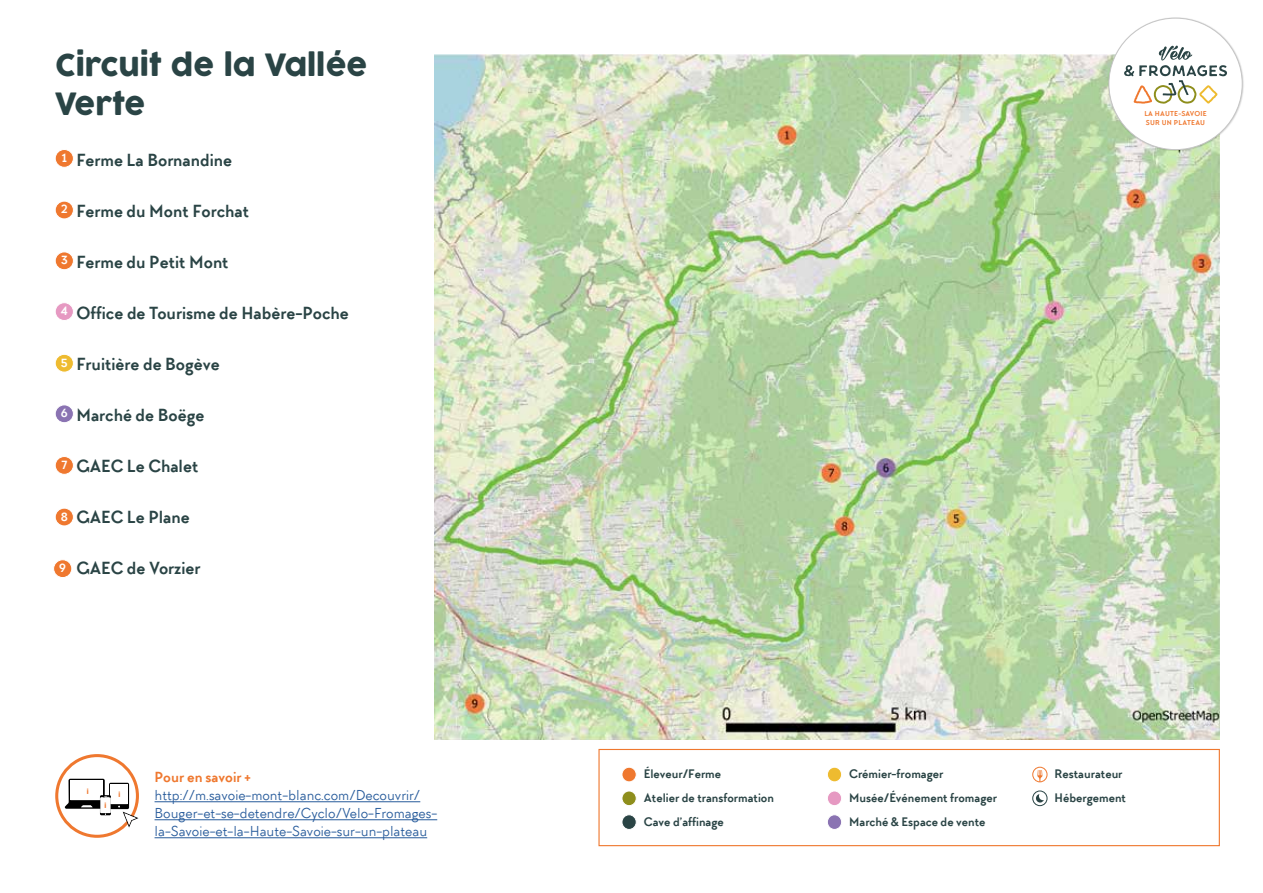
<style>
.page{position:relative;width:1263px;height:893px;background:#fff}
.page>*{position:absolute;margin:0;border:0;box-sizing:border-box;transform-origin:0 0}
.t1{font:30px/39px "COCOGOOSE";color:#2a4445}
.t2{font:700 18px "TT Chocolates";color:#2a4445}
.t3{font:15px/18px "TT Chocolates";color:#275b9b}
.t4{font:700 15px "TT Chocolates";color:#ef782f}
.t5{font:700 12.75px/24px "TT Chocolates";color:#2a4445}
.t6{font:700 12.15px "TT Chocolates";color:#fff}
.t7{font:700 7.35px/8.9px "TT Chocolates";letter-spacing:.03em;color:#ef782f}
.t8{font:6.15px "COCOGOOSE";color:#ef782f}
</style>
<div class="page">
<div style="left:598px;top:749px;width:622px;height:97px;border:1px solid #ef782f"></div>
<div style="left:622px;top:767px;width:14px;height:15px;background:#ef782f;border-radius:50%"></div>
<div style="left:621px;top:767px;width:16px;height:15px;border:1px solid #fff;border-radius:50%"></div>
<div style="left:622px;top:791px;width:14px;height:15px;background:#8e8e1c;border-radius:50%"></div>
<div style="left:621px;top:790px;width:16px;height:16px;border:1px solid #fff;border-radius:50%"></div>
<div style="left:622px;top:815px;width:14px;height:14px;background:#2a4445;border-radius:50%"></div>
<div style="left:621px;top:814px;width:16px;height:16px;border:1px solid #fff;border-radius:50%"></div>
<div style="left:827px;top:767px;width:15px;height:15px;background:#eebb30;border-radius:50%"></div>
<div style="left:827px;top:767px;width:15px;height:15px;border:1px solid #fff;border-radius:50%"></div>
<div style="left:827px;top:791px;width:15px;height:15px;background:#e699c2;border-radius:50%"></div>
<div style="left:827px;top:790px;width:15px;height:16px;border:1px solid #fff;border-radius:50%"></div>
<div style="left:827px;top:815px;width:15px;height:14px;background:#8a73b2;border-radius:50%"></div>
<div style="left:827px;top:814px;width:15px;height:16px;border:1px solid #fff;border-radius:50%"></div>
<svg style="left:1033px;top:791px;width:14px;height:15px"></svg>
<div style="left:1032px;top:790px;width:15px;height:16px;border:1px solid #2a4445;border-radius:50%"></div>
<div style="left:1033px;top:767px;width:14px;height:15px;background:#f39b65;border-radius:50%"></div>
<div style="left:1032px;top:767px;width:15px;height:15px;border:1px solid #ef782f;border-radius:50%"></div>
<svg style="left:1033px;top:768px;width:14px;height:14px"></svg>
<svg style="left:1036px;top:794px;width:8px;height:8px"></svg>
<div style="left:55px;top:149px;width:18px;height:18px;background:#ef782f;border-radius:50%"></div>
<div style="left:55px;top:149px;width:19px;height:19px;border:1px solid #fff;border-radius:50%"></div>
<div style="left:55px;top:201px;width:18px;height:18px;background:#ef782f;border-radius:50%"></div>
<div style="left:55px;top:201px;width:19px;height:18px;border:1px solid #fff;border-radius:50%"></div>
<div style="left:55px;top:252px;width:18px;height:18px;background:#ef782f;border-radius:50%"></div>
<div style="left:55px;top:251px;width:19px;height:19px;border:1px solid #fff;border-radius:50%"></div>
<div style="left:55px;top:303px;width:18px;height:17px;background:#e699c2;border-radius:50%"></div>
<div style="left:55px;top:302px;width:19px;height:19px;border:1px solid #fff;border-radius:50%"></div>
<div style="left:55px;top:354px;width:18px;height:18px;background:#eebb30;border-radius:50%"></div>
<div style="left:55px;top:354px;width:19px;height:19px;border:1px solid #fff;border-radius:50%"></div>
<div style="left:55px;top:405px;width:18px;height:18px;background:#8a73b2;border-radius:50%"></div>
<div style="left:55px;top:404px;width:19px;height:19px;border:1px solid #fff;border-radius:50%"></div>
<div style="left:55px;top:456px;width:18px;height:18px;background:#ef782f;border-radius:50%"></div>
<div style="left:55px;top:456px;width:19px;height:19px;border:1px solid #fff;border-radius:50%"></div>
<div style="left:55px;top:508px;width:18px;height:18px;background:#ef782f;border-radius:50%"></div>
<div style="left:55px;top:508px;width:19px;height:18px;border:1px solid #fff;border-radius:50%"></div>
<img style="left:435px;top:54px;width:785px;height:686px">
<div style="left:1108px;top:17px;width:136px;height:134px;background:#000;opacity:.2"></div>
<div style="left:1109px;top:18px;width:133px;height:132px;background:#fff;border-radius:50%"></div>
<svg style="left:1124px;top:46px;width:103px;height:58px"></svg>
<div style="left:54px;top:560px;width:18px;height:18px;background:#ef782f;border-radius:50%"></div>
<div style="left:53px;top:559px;width:19px;height:19px;border:1px solid #fff;border-radius:50%"></div>
<div style="left:55px;top:754px;width:84px;height:84px;border:3px solid #ef782f;border-radius:50%"></div>
<svg style="left:65px;top:779px;width:73px;height:48px"></svg>
<hr style="left:155px;top:801px;width:265px;height:1px;background:#275b9b">
<hr style="left:155px;top:819px;width:282px;height:1px;background:#275b9b">
<hr style="left:155px;top:837px;width:272px;height:1px;background:#275b9b">
<h1 class="t1" style="left:55px;top:46px;width:314px">Circuit de la Vallée<br>Verte</h1>
<p class="t2" style="left:76px;top:149px;width:157px">Ferme La Bornandine</p>
<p class="t2" style="left:76px;top:200px;width:174px">Ferme du Mont Forchat</p>
<p class="t2" style="left:76px;top:251px;width:154px">Ferme du Petit Mont</p>
<p class="t2" style="left:76px;top:302px;width:274px">Office de Tourisme de Habère-Poche</p>
<p class="t2" style="left:76px;top:353px;width:145px">Fruitière de Bogève</p>
<p class="t2" style="left:76px;top:404px;width:129px">Marché de Boëge</p>
<p class="t2" style="left:76px;top:455px;width:124px">GAEC Le Chalet</p>
<p class="t2" style="left:76px;top:506px;width:115px">GAEC Le Plane</p>
<p class="t2" style="left:76px;top:557px;width:126px">GAEC de Vorzier</p>
<p class="t6" style="left:62px;top:150px;width:7px">1</p>
<p class="t6" style="left:61px;top:202px;width:8px">2</p>
<p class="t6" style="left:61px;top:252px;width:8px">3</p>
<p class="t6" style="left:61px;top:303px;width:8px">4</p>
<p class="t6" style="left:61px;top:355px;width:8px">5</p>
<p class="t6" style="left:61px;top:405px;width:8px">6</p>
<p class="t6" style="left:61px;top:457px;width:7px">7</p>
<p class="t6" style="left:61px;top:509px;width:9px">8</p>
<p class="t6" style="left:59px;top:560px;width:8px">9</p>
<p class="t8" style="left:87px;top:787px;width:3px">i</p>
<p class="t8" style="left:105px;top:801px;width:3px">i</p>
<p class="t8" style="left:118px;top:790px;width:3px">i</p>
<p class="t4" style="left:155px;top:767px;width:98px">Pour en savoir +</p>
<p class="t3" style="left:155px;top:786px;width:284px">http://m.savoie-mont-blanc.com/Decouvrir/<br>Bouger-et-se-detendre/Cyclo/Velo-Fromages&shy;la-Savoie-et-la-Haute-Savoie-sur-un-plateau</p>
<p class="t7" style="left:1144px;top:110px;width:64px">LA HAUTE-SAVOIE<br>SUR UN PLATEAU</p>
<p class="t5" style="left:644px;top:762px;width:132px">Éleveur/Ferme<br>Atelier de transformation<br>Cave d’affinage</p>
<p class="t5" style="left:849px;top:762px;width:149px">Crémier-fromager<br>Musée/Événement fromager<br>Marché &amp; Espace de vente</p>
<p class="t5" style="left:1054px;top:762px;width:73px">Restaurateur<br>Hébergement</p>
</div>
